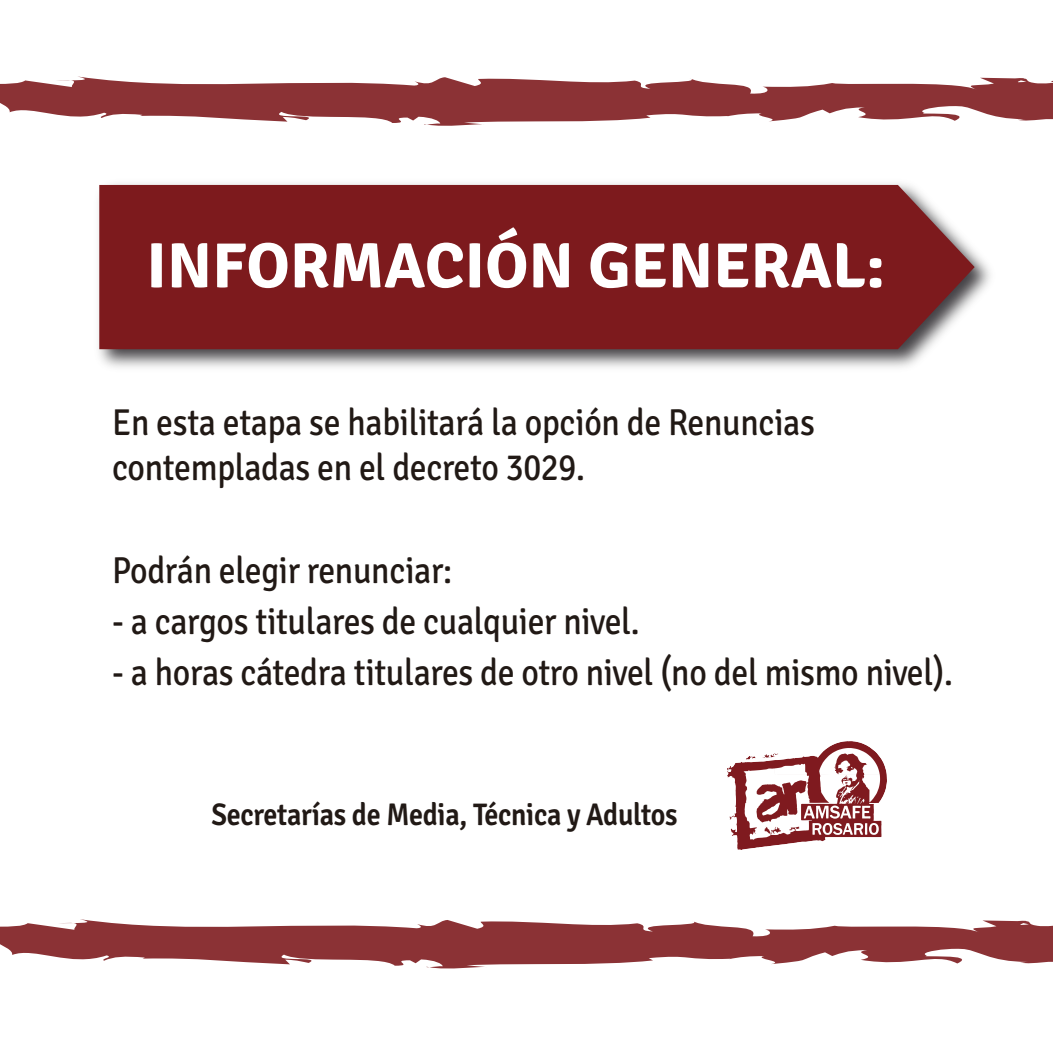
<style>
.page{position:relative;width:1053px;height:1053px;background:#fff}
.page>*{position:absolute;margin:0;border:0;box-sizing:border-box;transform-origin:0 0}
.t1{font:700 63.75px "Signika";color:#fff}
.t2{font:37.5px/45px "Signika";letter-spacing:-.01em;color:#211915;scale:.9 1}
.t3{font:600 31.25px "Signika";letter-spacing:-.01em;color:#211915;scale:.9 1}
</style>
<div class="page">
<img style="left:98px;top:183px;width:893px;height:185px">
<div style="left:99px;top:185px;width:875px;height:164px;background:#7d1a1d"></div>
<img style="left:727px;top:741px;width:159px;height:108px">
<svg style="left:0;top:919px;width:1052px;height:50px;fill:#8b3235"></svg>
<svg style="left:0;top:76px;width:1052px;height:50px;fill:#8b3235"></svg>
<h1 class="t1" style="left:146px;top:227px;width:740px">INFORMACIÓN GENERAL:</h1>
<p class="t2" style="left:112px;top:400px;width:782px">En esta etapa se habilitará la opción de Renuncias contempladas en el decreto 3029.</p>
<p class="t2" style="left:112px;top:548px;width:379px">Podrán elegir renunciar:</p>
<p class="t2" style="left:112px;top:599px;width:587px">- a cargos titulares de cualquier nivel.</p>
<p class="t2" style="left:112px;top:650px;width:935px">- a horas cátedra titulares de otro nivel (no del mismo nivel).</p>
<p class="t3" style="left:211px;top:796px;width:519px">Secretarías de Media, Técnica y Adultos</p>
</div>
